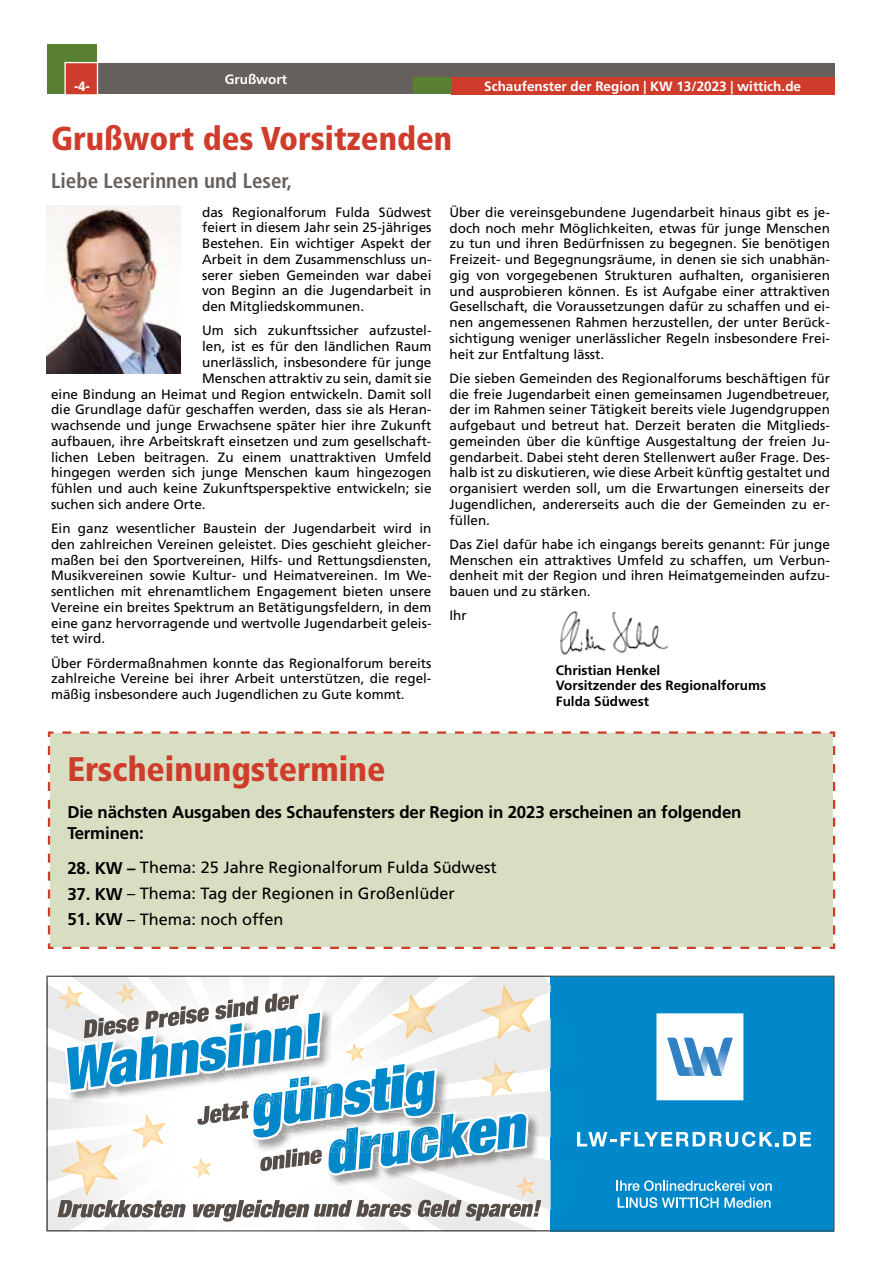
<style>
.page{position:relative;width:881px;height:1263px;background:#fff}
.page>*{position:absolute;margin:0;border:0;box-sizing:border-box;transform-origin:0 0}
.t1{font:900 condensed 34.05px "Frutiger LT";color:#d03c2b}
.t2{font:900 condensed 33px "Frutiger LT";color:#d03c2b}
.t3{font:700 condensed 21px "Frutiger LT";color:#66605c}
.t4{font:700 17.1px/21.6px "Frutiger LT";letter-spacing:-.01em;color:#000}
.t5{font:16.35px "Frutiger LT";color:#000}
.t6{font:13.5px/15.8px "Frutiger LT";color:#000;text-align:justify}
.t7{font:700 13.5px/15.8px "Frutiger LT";color:#000}
.t8{font:700 13.5px "Frutiger LT";color:#fff}
.t9{font:900 condensed 13.5px "Frutiger LT";color:#fff}
.s1{font-weight:700;font-size:17.1px}
</style>
<div class="page">
<div style="left:97px;top:63px;width:736px;height:31px;background:#66605c"></div>
<div style="left:451px;top:77px;width:382px;height:17px;background:#d03c2b"></div>
<div style="left:47px;top:44px;width:49px;height:50px;background:#587f32"></div>
<div style="left:64px;top:62px;width:34px;height:34px;background:#d03c2b;border:1px solid #fff"></div>
<div style="left:413px;top:77px;width:38px;height:17px;background:#587f32"></div>
<div style="left:47px;top:731px;width:789px;height:218px;background:#d8dec1"></div>
<img style="left:47px;top:205px;width:134px;height:168px">
<img style="left:560px;top:611px;width:109px;height:44px">
<div style="left:550px;top:976px;width:283px;height:255px;background:#0088ca"></div>
<svg style="left:49px;top:978px;width:761px;height:251px"></svg>
<div style="left:47px;top:976px;width:786px;height:255px;border:1px solid #544d48"></div>
<p class="t8" style="left:225px;top:71px;width:64px">Grußwort</p>
<p class="t9" style="left:74px;top:78px;width:18px">-4-</p>
<p class="t8" style="left:484px;top:78px;width:318px">Schaufenster der Region | KW 13/2023 | wittich.de</p>
<h2 class="t2" style="left:51px;top:119px;width:402px">Grußwort des Vorsitzenden</h2>
<h3 class="t3" style="left:51px;top:168px;width:243px">Liebe Leserinnen und Leser,</h3>
<p class="t6" style="left:202px;top:204px;width:231px">das Regionalforum Fulda Südwest feiert in diesem Jahr sein 25-jähriges Bestehen. Ein wichtiger Aspekt der Arbeit in dem Zusammenschluss un&shy;serer sieben Gemeinden war dabei von Beginn an die Jugendarbeit in den Mitgliedskommunen.</p>
<p class="t6" style="left:202px;top:323px;width:231px">Um sich zukunftssicher aufzustel-</p>
<p class="t6" style="left:202px;top:339px;width:231px">len, ist es für den ländlichen Raum</p>
<p class="t6" style="left:202px;top:354px;width:231px">unerlässlich, insbesondere für junge</p>
<p class="t6" style="left:202px;top:370px;width:231px">Menschen attraktiv zu sein, damit sie</p>
<p class="t6" style="left:51px;top:386px;width:382px">eine Bindung an Heimat und Region entwickeln. Damit soll</p>
<p class="t6" style="left:51px;top:402px;width:382px">die Grundlage dafür geschaffen werden, dass sie als Heran-</p>
<p class="t6" style="left:51px;top:417px;width:382px">wachsende und junge Erwachsene später hier ihre Zukunft</p>
<p class="t6" style="left:51px;top:433px;width:382px">aufbauen, ihre Arbeitskraft einsetzen und zum gesellschaft-</p>
<p class="t6" style="left:51px;top:449px;width:382px">lichen Leben beitragen. Zu einem unattraktiven Umfeld</p>
<p class="t6" style="left:51px;top:465px;width:382px">hingegen werden sich junge Menschen kaum hingezogen</p>
<p class="t6" style="left:51px;top:480px;width:382px">fühlen und auch keine Zukunftsperspektive entwickeln; sie</p>
<p class="t6" style="left:51px;top:496px;width:156px">suchen sich andere Orte.</p>
<p class="t6" style="left:51px;top:520px;width:382px">Ein ganz wesentlicher Baustein der Jugendarbeit wird in den zahlreichen Vereinen geleistet. Dies geschieht gleicher&shy;maßen bei den Sportvereinen, Hilfs- und Rettungsdiensten, Musikvereinen sowie Kultur- und Heimatvereinen. Im We&shy;sentlichen mit ehrenamtlichem Engagement bieten unsere Vereine ein breites Spektrum an Betätigungsfeldern, in dem eine ganz hervorragende und wertvolle Jugendarbeit geleis&shy;tet wird.</p>
<p class="t6" style="left:51px;top:655px;width:382px">Über Fördermaßnahmen konnte das Regionalforum bereits zahlreiche Vereine bei ihrer Arbeit unterstützen, die regel&shy;mäßig insbesondere auch Jugendlichen zu Gute kommt.</p>
<p class="t6" style="left:449px;top:204px;width:382px">Über die vereinsgebundene Jugendarbeit hinaus gibt es je&shy;doch noch mehr Möglichkeiten, etwas für junge Menschen zu tun und ihren Bedürfnissen zu begegnen. Sie benötigen Freizeit- und Begegnungsräume, in denen sie sich unabhän&shy;gig von vorgegebenen Strukturen aufhalten, organisieren und ausprobieren können. Es ist Aufgabe einer attraktiven Gesellschaft, die Voraussetzungen dafür zu schaffen und ei&shy;nen angemessenen Rahmen herzustellen, der unter Berück&shy;sichtigung weniger unerlässlicher Regeln insbesondere Frei&shy;heit zur Entfaltung lässt.</p>
<p class="t6" style="left:449px;top:370px;width:382px">Die sieben Gemeinden des Regionalforums beschäftigen für die freie Jugendarbeit einen gemeinsamen Jugendbetreuer, der im Rahmen seiner Tätigkeit bereits viele Jugendgruppen aufgebaut und betreut hat. Derzeit beraten die Mitglieds&shy;gemeinden über die künftige Ausgestaltung der freien Ju&shy;gendarbeit. Dabei steht deren Stellenwert außer Frage. Des&shy;halb ist zu diskutieren, wie diese Arbeit künftig gestaltet und organisiert werden soll, um die Erwartungen einerseits der Jugendlichen, andererseits auch die der Gemeinden zu er&shy;füllen.</p>
<p class="t6" style="left:449px;top:536px;width:382px">Das Ziel dafür habe ich eingangs bereits genannt: Für junge Menschen ein attraktives Umfeld zu schaffen, um Verbun&shy;denheit mit der Region und ihren Heimatgemeinden aufzu&shy;bauen und zu stärken.</p>
<p class="t6" style="left:449px;top:608px;width:19px">Ihr</p>
<p class="t7" style="left:555px;top:662px;width:212px">Christian Henkel<br>Vorsitzender des Regionalforums<br>Fulda Südwest</p>
<h1 class="t1" style="left:67px;top:748px;width:319px">Erscheinungstermine</h1>
<p class="t4" style="left:67px;top:801px;width:675px">Die nächsten Ausgaben des Schaufensters der Region in 2023 erscheinen an folgenden<br>Terminen:</p>
<p class="t5" style="left:67px;top:858px;width:431px"><span class="s1">28. KW –</span> Thema: 25 Jahre Regionalforum Fulda Südwest</p>
<p class="t5" style="left:67px;top:884px;width:389px"><span class="s1">37. KW</span> – Thema: Tag der Regionen in Großenlüder</p>
<p class="t5" style="left:67px;top:910px;width:218px"><span class="s1">51. KW</span> – Thema: noch offen</p>
</div>
